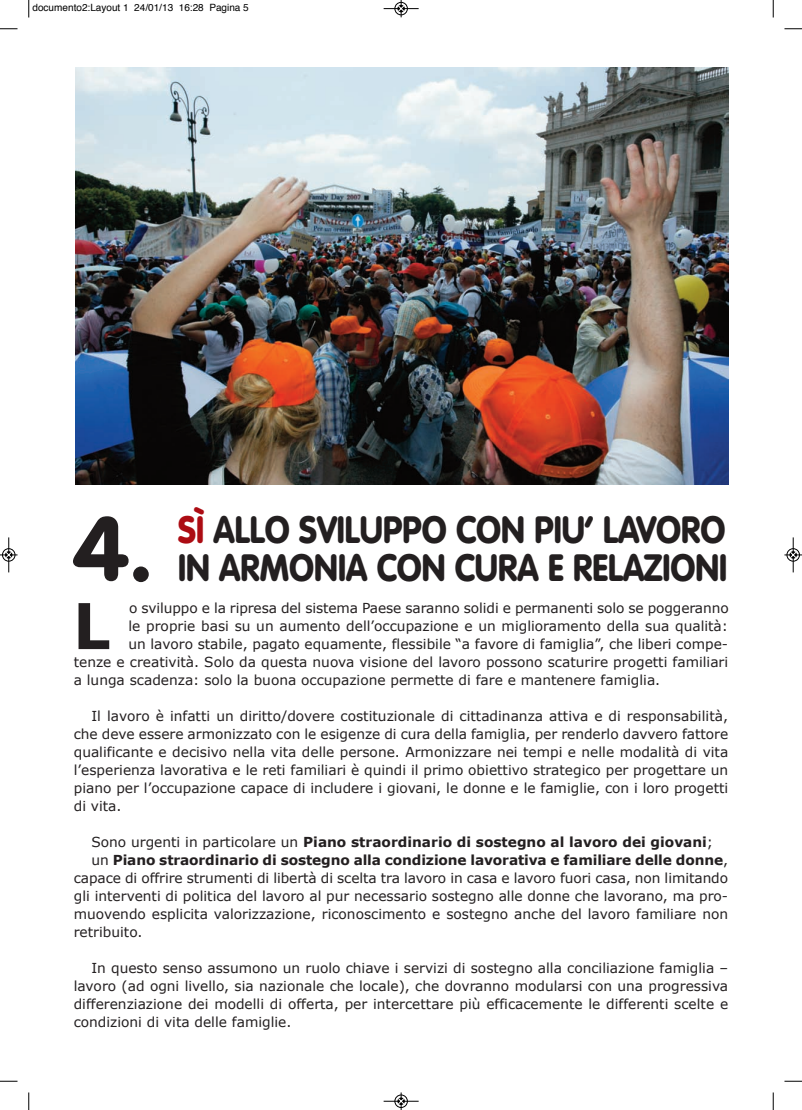
<style>
.page{position:relative;width:802px;height:1110px;background:#fff}
.page>*{position:absolute;margin:0;border:0;box-sizing:border-box;transform-origin:0 0}
.t1{font:900 89.62px "VAG Rounded";color:#231f20}
.t2{font:700 63.25px "Tahoma";color:#231f20}
.t3{font:900 37.5px/37.5px "VAG Rounded";color:#231f20;scale:.9 1}
.t4{font:13.75px/18px "Verdana";color:#231f20;text-align:justify}
.t5{font:700 13.75px "Verdana";letter-spacing:-.01em;color:#231f20}
.t6{font:10px "Helvetica";color:#000}
.s1{color:#ac0c13}
.s2{font-weight:400}
</style>
<div class="page">
<img style="left:75px;top:68px;width:653px;height:417px">
<svg style="left:28px;top:0;width:2px;height:18px"></svg>
<svg style="left:0;top:28px;width:18px;height:2px"></svg>
<svg style="left:772px;top:0;width:2px;height:18px"></svg>
<svg style="left:784px;top:28px;width:18px;height:2px"></svg>
<svg style="left:28px;top:1092px;width:2px;height:18px"></svg>
<svg style="left:0;top:1081px;width:18px;height:1px"></svg>
<svg style="left:772px;top:1092px;width:2px;height:18px"></svg>
<svg style="left:784px;top:1081px;width:18px;height:1px"></svg>
<div style="left:394px;top:2px;width:14px;height:13px;border:1px solid #fff;border-radius:50%"></div>
<hr style="left:383px;top:8px;width:35px;height:1px;background:#000">
<div style="left:395px;top:2px;width:12px;height:13px;border:1px solid #000;border-radius:50%"></div>
<svg style="left:398px;top:0;width:6px;height:17px"></svg>
<div style="left:394px;top:1094px;width:14px;height:14px;border:1px solid #fff;border-radius:50%"></div>
<hr style="left:383px;top:1101px;width:35px;height:1px;background:#000">
<div style="left:395px;top:1095px;width:12px;height:13px;border:1px solid #000;border-radius:50%"></div>
<svg style="left:398px;top:1092px;width:6px;height:18px"></svg>
<div style="left:2px;top:548px;width:13px;height:14px;border:1px solid #fff;border-radius:50%"></div>
<hr style="left:9px;top:537px;width:1px;height:35px;background:#000">
<div style="left:2px;top:548px;width:13px;height:13px;border:1px solid #000;border-radius:50%"></div>
<svg style="left:0;top:552px;width:18px;height:6px"></svg>
<div style="left:786px;top:548px;width:13px;height:14px;border:1px solid #fff;border-radius:50%"></div>
<hr style="left:793px;top:537px;width:1px;height:35px;background:#000">
<div style="left:786px;top:548px;width:13px;height:13px;border:1px solid #000;border-radius:50%"></div>
<svg style="left:784px;top:552px;width:18px;height:6px"></svg>
<p class="t6" style="left:32px;top:4px;width:218px">documento2:Layout 1 24/01/13 16:28 Pagina 5</p>
<h1 class="t1" style="left:74px;top:512px;width:81px">4.</h1>
<h3 class="t3" style="left:178px;top:514px;width:612px"><span class="s1">SÌ</span> ALLO SVILUPPO CON PIU’ LAVORO<br>IN ARMONIA CON CURA E RELAZIONI</h3>
<h2 class="t2" style="left:74px;top:586px;width:38px">L</h2>
<p class="t4" style="left:129px;top:599px;width:601px">o sviluppo e la ripresa del sistema Paese saranno solidi e permanenti solo se poggeranno</p>
<p class="t4" style="left:128px;top:617px;width:601px">le proprie basi su un aumento dell’occupazione e un miglioramento della sua qualità:</p>
<p class="t4" style="left:128px;top:635px;width:601px">un lavoro stabile, pagato equamente, flessibile “a favore di famiglia”, che liberi compe-</p>
<p class="t4" style="left:74px;top:653px;width:656px">tenze e creatività. Solo da questa nuova visione del lavoro possono scaturire progetti familiari</p>
<p class="t4" style="left:74px;top:671px;width:588px">a lunga scadenza: solo la buona occupazione permette di fare e mantenere famiglia.</p>
<p class="t4" style="left:74px;top:707px;width:656px;text-indent:18px">Il lavoro è infatti un diritto/dovere costituzionale di cittadinanza attiva e di responsabilità, che deve essere armonizzato con le esigenze di cura della famiglia, per renderlo davvero fattore qualificante e decisivo nella vita delle persone. Armonizzare nei tempi e nelle modalità di vita l’esperienza lavorativa e le reti familiari è quindi il primo obiettivo strategico per progettare un piano per l’occupazione capace di includere i giovani, le donne e le famiglie, con i loro progetti di vita.</p>
<p class="t5" style="left:91px;top:833px;width:623px"><span class="s2">Sono urgenti in particolare un</span> Piano straordinario di sostegno al lavoro dei giovani<span class="s2">;</span></p>
<p class="t5" style="left:91px;top:851px;width:638px"><span class="s2">un</span> Piano straordinario di sostegno alla condizione lavorativa e familiare delle donne<span class="s2">,</span></p>
<p class="t4" style="left:74px;top:869px;width:656px">capace di offrire strumenti di libertà di scelta tra lavoro in casa e lavoro fuori casa, non limitando</p>
<p class="t4" style="left:74px;top:887px;width:656px">gli interventi di politica del lavoro al pur necessario sostegno alle donne che lavorano, ma pro-</p>
<p class="t4" style="left:74px;top:905px;width:656px">muovendo esplicita valorizzazione, riconoscimento e sostegno anche del lavoro familiare non</p>
<p class="t4" style="left:74px;top:923px;width:70px">retribuito.</p>
<p class="t4" style="left:74px;top:959px;width:656px;text-indent:18px">In questo senso assumono un ruolo chiave i servizi di sostegno alla conciliazione famiglia – lavoro (ad ogni livello, sia nazionale che locale), che dovranno modularsi con una progressiva differenziazione dei modelli di offerta, per intercettare più efficacemente le differenti scelte e condizioni di vita delle famiglie.</p>
</div>
